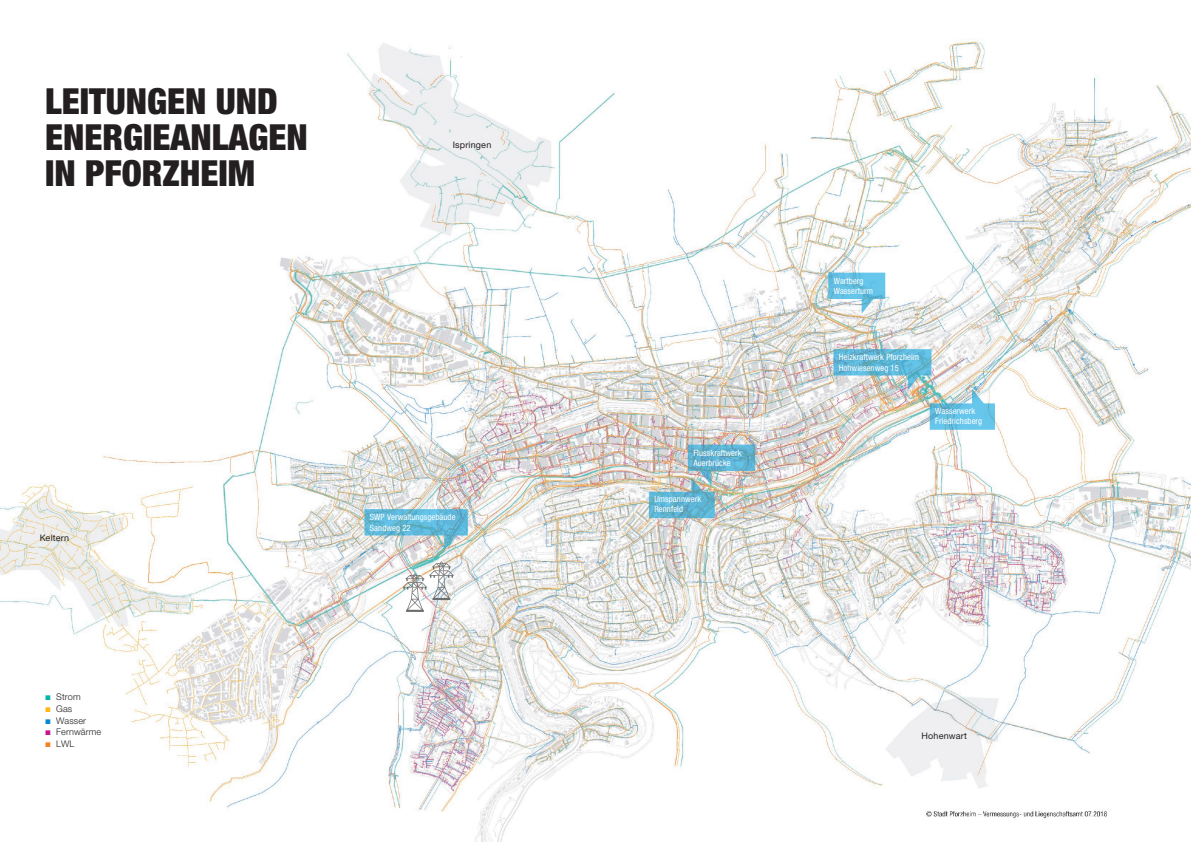
<style>
.page{position:relative;width:1191px;height:842px;background:#fff}
.page>*{position:absolute;margin:0;border:0;box-sizing:border-box;transform-origin:0 0}
.t1{font:900 condensed 36px/36px "Helvetica Neue";color:#231f20}
.t2{font:300 9.1px "Helvetica Neue";letter-spacing:.01em;color:#231f20}
.t3{font:9px "Helvetica Neue LT Pro";letter-spacing:.02em;color:#231f20}
.t4{font:condensed 8.7px/10.1px "Helvetica Neue";letter-spacing:.01em;color:#fff}
.s1{color:#00b5ac}
.s2{color:#fcb814}
.s3{color:#0089cf}
.s4{color:#c5168c}
.s5{color:#f58220}
</style>
<div class="page">
<img style="left:0;top:39px;width:1191px;height:803px">
<svg style="left:402px;top:561px;width:52px;height:51px"></svg>
<img style="left:649px;top:444px;width:106px;height:74px">
<img style="left:364px;top:509px;width:104px;height:41px">
<svg style="left:828px;top:273px;width:57px;height:41px"></svg>
<img style="left:833px;top:349px;width:162px;height:81px">
<h1 class="t1" style="left:45px;top:83px;width:264px">LEITUNGEN UND<br>ENERGIEANLAGEN<br>IN PFORZHEIM</h1>
<p class="t3" style="left:453px;top:139px;width:40px">Ispringen</p>
<p class="t3" style="left:40px;top:533px;width:31px">Keltern</p>
<p class="t2" style="left:45px;top:692px;width:37px"><span class="s1">■</span> Strom</p>
<p class="t2" style="left:45px;top:703px;width:28px"><span class="s2">■</span> Gas</p>
<p class="t2" style="left:45px;top:715px;width:42px"><span class="s3">■</span> Wasser</p>
<p class="t2" style="left:45px;top:726px;width:57px"><span class="s4">■</span> Fernwärme</p>
<p class="t2" style="left:45px;top:738px;width:31px"><span class="s5">■</span> LWL</p>
<p class="t4" style="left:370px;top:512px;width:87px">SWP Verwaltungsgebäude<br>Sandweg 22</p>
<p class="t4" style="left:693px;top:448px;width:50px">Flusskraftwerk<br>Auerbrücke</p>
<p class="t4" style="left:654px;top:494px;width:48px">Umspannwerk<br>Rennfeld</p>
<p class="t4" style="left:833px;top:276px;width:41px">Wartberg<br>Wasserturm</p>
<p class="t4" style="left:839px;top:352px;width:82px">Heizkraftwerk Pforzheim<br>Hohwiesenweg 15</p>
<p class="t4" style="left:935px;top:406px;width:49px">Wasserwerk<br>Friedrichsberg</p>
<p class="t3" style="left:921px;top:730px;width:47px">Hohenwart</p>
</div>
